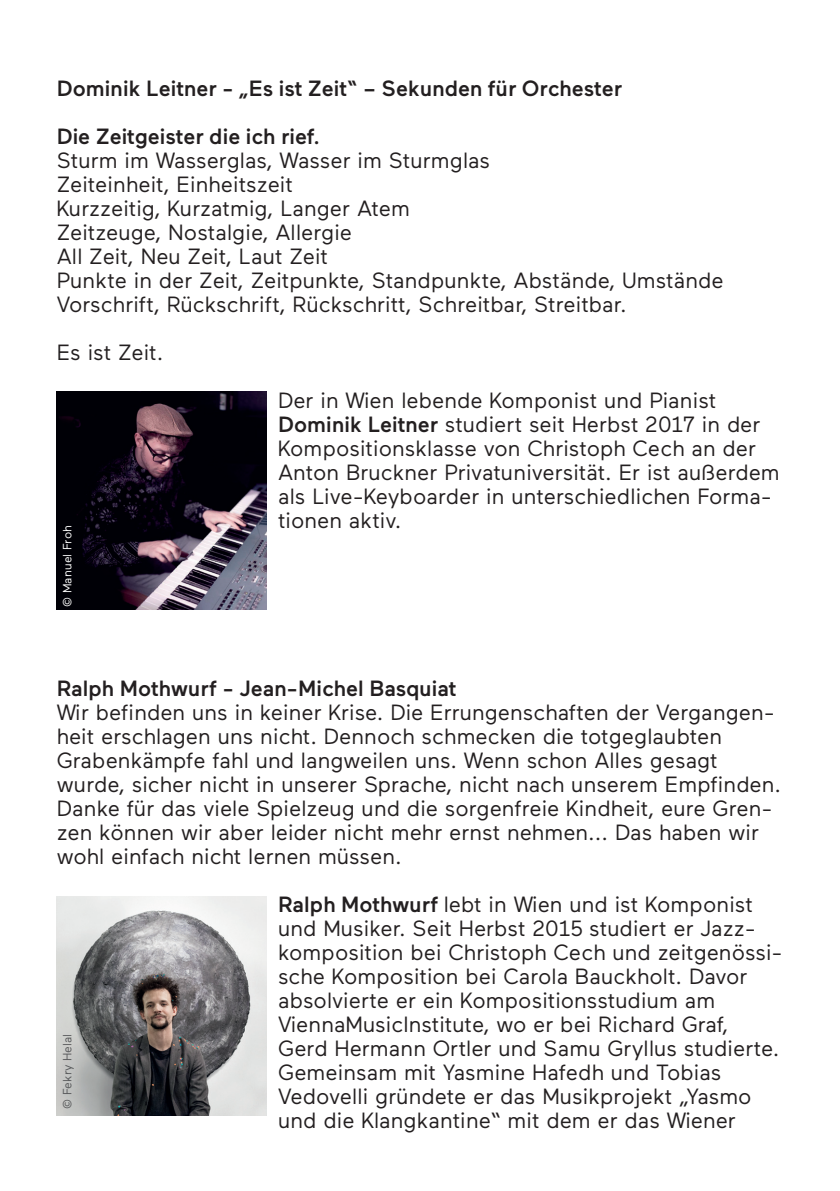
<style>
.page{position:relative;width:840px;height:1191px;background:#fff}
.page>*{position:absolute;margin:0;border:0;box-sizing:border-box;transform-origin:0 0}
.t1{font:22px/24px "Maax";color:#231f20}
.t2{font:500 22px/48px "Maax";color:#231f20}
.t3{font:12px "Maax";color:#fff}
.t4{font:12px "Maax";color:#57585a}
.s1{font-weight:500}
</style>
<div class="page">
<img style="left:57px;top:391px;width:209px;height:218px">
<img style="left:57px;top:897px;width:209px;height:218px">
<p class="t2" style="left:57px;top:65px;width:566px">Dominik Leitner - „Es ist Zeit“ – Sekunden für Orchester<br>Die Zeitgeister die ich rief.</p>
<p class="t1" style="left:57px;top:149px;width:668px">Sturm im Wasserglas, Wasser im Sturmglas<br>Zeiteinheit, Einheitszeit<br>Kurzzeitig, Kurzatmig, Langer Atem<br>Zeitzeuge, Nostalgie, Allergie<br>All Zeit, Neu Zeit, Laut Zeit<br>Punkte in der Zeit, Zeitpunkte, Standpunkte, Abstände, Umstände Vorschrift, Rückschrift, Rückschritt, Schreitbar, Streitbar.</p>
<p class="t1" style="left:57px;top:341px;width:108px">Es ist Zeit.</p>
<p class="t1" style="left:278px;top:389px;width:503px">Der in Wien lebende Komponist und Pianist <span class="s1">Dominik Leitner</span> studiert seit Herbst 2017 in der Kompositionsklasse von Christoph Cech an der Anton Bruckner Privatuniversität. Er ist außerdem als Live-Keyboarder in unterschiedlichen Forma&shy;tionen aktiv.</p>
<p class="t3" style="left:61px;top:607px;width:83px;rotate:-90deg">© Manuel Froh</p>
<p class="t2" style="left:57px;top:665px;width:401px">Ralph Mothwurf - Jean-Michel Basquiat</p>
<p class="t1" style="left:57px;top:701px;width:725px">Wir befinden uns in keiner Krise. Die Errungenschaften der Vergangen&shy;heit erschlagen uns nicht. Dennoch schmecken die totgeglaubten Grabenkämpfe fahl und langweilen uns. Wenn schon Alles gesagt wurde, sicher nicht in unserer Sprache, nicht nach unserem Empfinden.<br>Danke für das viele Spielzeug und die sorgenfreie Kindheit, eure Gren&shy;zen können wir aber leider nicht mehr ernst nehmen... Das haben wir wohl einfach nicht lernen müssen.</p>
<p class="t1" style="left:278px;top:893px;width:506px"><span class="s1">Ralph Mothwurf</span> lebt in Wien und ist Komponist und Musiker. Seit Herbst 2015 studiert er Jazz&shy;komposition bei Christoph Cech und zeitgenössi&shy;sche Komposition bei Carola Bauckholt. Davor absolvierte er ein Kompositionsstudium am ViennaMusicInstitute, wo er bei Richard Graf, Gerd Hermann Ortler und Samu Gryllus studierte.<br>Gemeinsam mit Yasmine Hafedh und Tobias Vedovelli gründete er das Musikprojekt „Yasmo und die Klangkantine“ mit dem er das Wiener</p>
<p class="t4" style="left:61px;top:1108px;width:76px;rotate:-90deg">© Fekry Helal</p>
</div>
